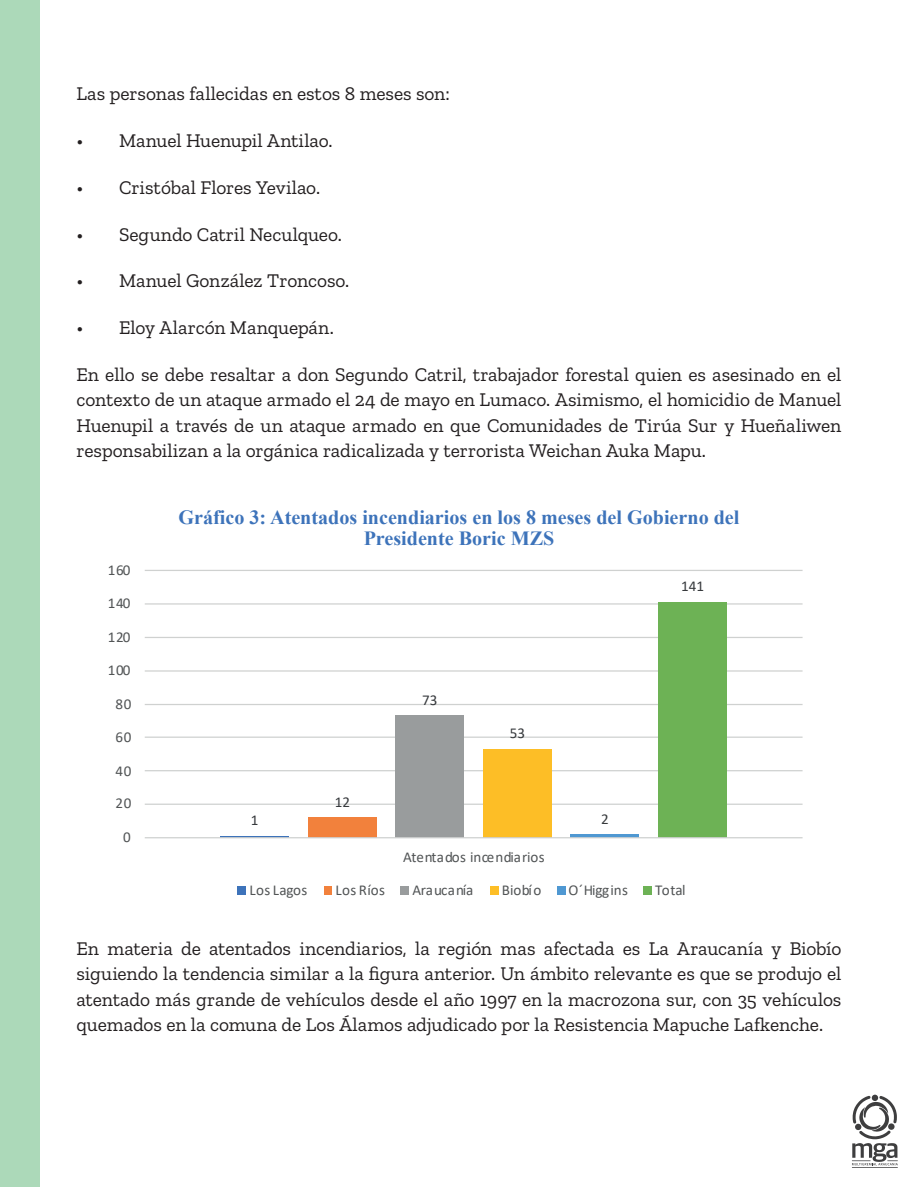
<style>
.page{position:relative;width:918px;height:1188px;background:#fff}
.page>*{position:absolute;margin:0;border:0;box-sizing:border-box;transform-origin:0 0}
.t1{font:700 20.1px/21.8px "Times New Roman";color:#3d73ba;text-align:center}
.t2{font:19.5px/25.5px "Zilla Slab";letter-spacing:-.005em;color:#231f20;text-align:justify}
.t3{font:15.15px "Calibri";letter-spacing:.01em;color:#515455}
.t4{font:15.15px "Calibri";color:#36393c}
.t5{font:15.15px "Calibri";letter-spacing:-.01em;color:#515455}
</style>
<div class="page">
<svg style="left:852px;top:1095px;width:46px;height:73px"></svg>
<div style="left:1px;top:1px;width:39px;height:1186px;background:#acd9b9"></div>
<svg style="left:144px;top:570px;width:659px;height:325px"></svg>
<p class="t2" style="left:77px;top:81px;width:375px">Las personas fallecidas en estos 8 meses son:</p>
<p class="t2" style="left:77px;top:128px;width:258px">• Manuel Huenupil Antilao.</p>
<p class="t2" style="left:77px;top:175px;width:245px">• Cristóbal Flores Yevilao.</p>
<p class="t2" style="left:77px;top:222px;width:267px">• Segundo Catril Neculqueo.</p>
<p class="t2" style="left:77px;top:268px;width:274px">• Manuel González Troncoso.</p>
<p class="t2" style="left:77px;top:315px;width:259px">• Eloy Alarcón Manquepán.</p>
<p class="t2" style="left:77px;top:362px;width:766px">En ello se debe resaltar a don Segundo Catril, trabajador forestal quien es asesinado en el contexto de un ataque armado el 24 de mayo en Lumaco. Asimismo, el homicidio de Manuel Huenupil a través de un ataque armado en que Comunidades de Tirúa Sur y Hueñaliwen responsabilizan a la orgánica radicalizada y terrorista Weichan Auka Mapu.</p>
<p class="t3" style="left:108px;top:560px;width:24px">160</p>
<p class="t3" style="left:108px;top:593px;width:24px">140</p>
<p class="t3" style="left:108px;top:626px;width:24px">120</p>
<p class="t3" style="left:108px;top:660px;width:24px">100</p>
<p class="t3" style="left:116px;top:693px;width:18px">80</p>
<p class="t3" style="left:116px;top:727px;width:18px">60</p>
<p class="t3" style="left:116px;top:760px;width:18px">40</p>
<p class="t3" style="left:116px;top:793px;width:18px">20</p>
<p class="t3" style="left:123px;top:826px;width:9px">0</p>
<p class="t1" style="left:179px;top:505px;width:562px">Gráfico 3: Atentados incendiarios en los 8 meses del Gobierno del<br>Presidente Boric MZS</p>
<p class="t4" style="left:251px;top:810px;width:9px">1</p>
<p class="t4" style="left:335px;top:791px;width:17px">12</p>
<p class="t4" style="left:422px;top:689px;width:17px">73</p>
<p class="t4" style="left:510px;top:722px;width:17px">53</p>
<p class="t3" style="left:403px;top:847px;width:143px">Atentados incendiarios</p>
<p class="t4" style="left:601px;top:808px;width:9px">2</p>
<p class="t4" style="left:681px;top:576px;width:24px">141</p>
<p class="t3" style="left:249px;top:879px;width:59px">Los Lagos</p>
<p class="t3" style="left:336px;top:879px;width:51px">Los Ríos</p>
<p class="t5" style="left:413px;top:879px;width:62px">Araucanía</p>
<p class="t3" style="left:502px;top:879px;width:41px">Biobío</p>
<p class="t3" style="left:569px;top:879px;width:61px">O´Higgins</p>
<p class="t3" style="left:655px;top:879px;width:32px">Total</p>
<p class="t2" style="left:76px;top:936px;width:766px">En materia de atentados incendiarios, la región mas afectada es La Araucanía y Biobío siguiendo la tendencia similar a la figura anterior. Un ámbito relevante es que se produjo el atentado más grande de vehículos desde el año 1997 en la macrozona sur, con 35 vehículos quemados en la comuna de Los Álamos adjudicado por la Resistencia Mapuche Lafkenche.</p>
</div>
